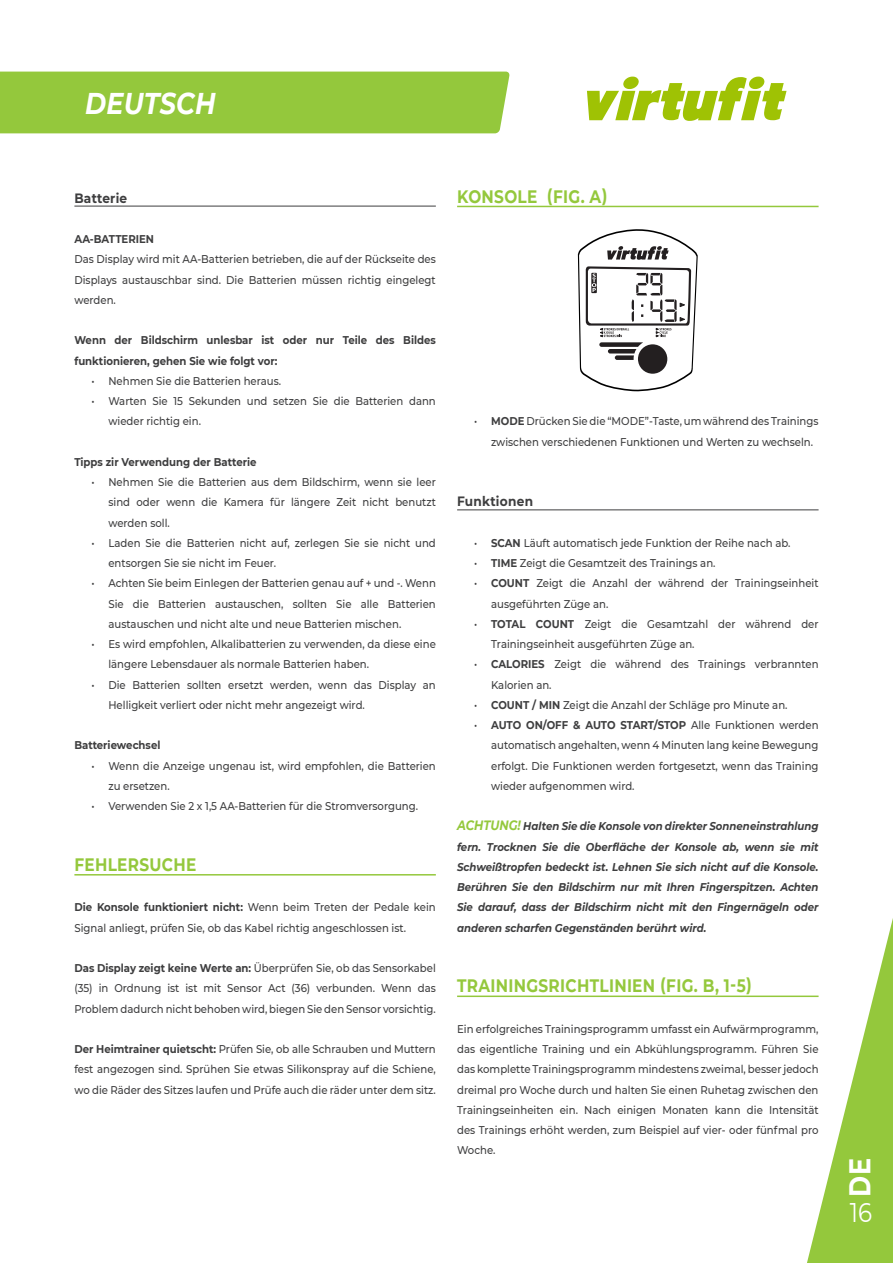
<style>
.page{position:relative;width:893px;height:1263px;background:#fff}
.page>*{position:absolute;margin:0;border:0;box-sizing:border-box;transform-origin:0 0}
.t1{font:italic 700 30px "Montserrat";letter-spacing:.01em;color:#fff;scale:.85 1}
.t2{font:700 30px "Montserrat";color:#fff;scale:.85 1}
.t3{font:27px "Montserrat";color:#fff;scale:.85 1}
.t4{font:700 18px "Montserrat";letter-spacing:.02em;color:#94c83c;scale:.85 1}
.t5{font:700 13.5px "Montserrat";letter-spacing:.02em;color:#3e3e3f;scale:.9 1}
.t6{font:500 11.25px/20.2px "Montserrat";color:#3e3e3f;scale:.9 1}
.t7{font:italic 700 11.25px/20.2px "Montserrat";color:#3e3e3f;text-align:justify;scale:.9 1}
.t8{font:700 11.25px/20.2px "Montserrat";color:#3e3e3f;scale:.9 1}
.s1{font-weight:700}
.s2{font-size:13.5px;color:#94c83c}
</style>
<div class="page">
<div style="left:0;top:72px;width:510px;height:61px;background:#94c83c"></div>
<svg style="left:587px;top:77px;width:199px;height:44px"></svg>
<svg style="left:798px;top:918px;width:95px;height:345px"></svg>
<hr style="left:74px;top:206px;width:362px;height:1px;background:#3e3e3f">
<hr style="left:74px;top:874px;width:362px;height:1px;background:#94c83c">
<hr style="left:457px;top:206px;width:362px;height:1px;background:#94c83c">
<hr style="left:457px;top:509px;width:362px;height:1px;background:#3e3e3f">
<hr style="left:457px;top:995px;width:362px;height:2px;background:#94c83c">
<svg style="left:578px;top:229px;width:120px;height:162px"></svg>
<h1 class="t1" style="left:85px;top:86px;width:155px">DEUTSCH</h1>
<p class="t5" style="left:74px;top:190px;width:60px">Batterie</p>
<p class="t8" style="left:74px;top:229px;width:90px">AA-BATTERIEN</p>
<p class="t6" style="left:74px;top:249px;width:403px;text-align:justify">Das Display wird mit AA-Batterien betrieben, die auf der Rückseite des Displays austauschbar sind. Die Batterien müssen richtig eingelegt werden.</p>
<p class="t8" style="left:74px;top:330px;width:403px">Wenn der Bildschirm unlesbar ist oder nur Teile des Bildes funktionieren, gehen Sie wie folgt vor:</p>
<p class="t6" style="left:91px;top:371px;width:212px">• Nehmen Sie die Batterien heraus.</p>
<p class="t6" style="left:108px;top:391px;width:365px;text-indent:-17px">• Warten Sie 15 Sekunden und setzen Sie die Batterien dann wieder richtig ein.</p>
<p class="t8" style="left:74px;top:452px;width:204px">Tipps zir Verwendung der Batterie</p>
<p class="t6" style="left:108px;top:472px;width:365px;text-align:justify;text-indent:-17px">• Nehmen Sie die Batterien aus dem Bildschirm, wenn sie leer sind oder wenn die Kamera für längere Zeit nicht benutzt werden soll.</p>
<p class="t6" style="left:108px;top:533px;width:365px;text-indent:-17px">• Laden Sie die Batterien nicht auf, zerlegen Sie sie nicht und entsorgen Sie sie nicht im Feuer.</p>
<p class="t6" style="left:108px;top:573px;width:365px;text-align:justify;text-indent:-17px">• Achten Sie beim Einlegen der Batterien genau auf + und -. Wenn Sie die Batterien austauschen, sollten Sie alle Batterien austauschen und nicht alte und neue Batterien mischen.</p>
<p class="t6" style="left:108px;top:634px;width:365px;text-indent:-17px">• Es wird empfohlen, Alkalibatterien zu verwenden, da diese eine längere Lebensdauer als normale Batterien haben.</p>
<p class="t6" style="left:108px;top:675px;width:365px;text-indent:-17px">• Die Batterien sollten ersetzt werden, wenn das Display an<br>Helligkeit verliert oder nicht mehr angezeigt wird.</p>
<p class="t8" style="left:74px;top:735px;width:97px">Batteriewechsel</p>
<p class="t6" style="left:108px;top:756px;width:365px;text-indent:-17px">• Wenn die Anzeige ungenau ist, wird empfohlen, die Batterien zu ersetzen.</p>
<p class="t6" style="left:91px;top:796px;width:364px">• Verwenden Sie 2 x 1,5 AA-Batterien für die Stromversorgung.</p>
<h3 class="t4" style="left:74px;top:855px;width:145px">FEHLERSUCHE</h3>
<p class="t6" style="left:74px;top:897px;width:403px"><span class="s1">Die Konsole funktioniert nicht:</span> Wenn beim Treten der Pedale kein<br>Signal anliegt, prüfen Sie, ob das Kabel richtig angeschlossen ist.</p>
<p class="t6" style="left:74px;top:958px;width:403px;text-align:justify"><span class="s1">Das Display zeigt keine Werte an:</span> Überprüfen Sie, ob das Sensorkabel (35) in Ordnung ist ist mit Sensor Act (36) verbunden. Wenn das Problem dadurch nicht behoben wird, biegen Sie den Sensor vorsichtig.</p>
<p class="t6" style="left:74px;top:1039px;width:403px;text-align:justify"><span class="s1">Der Heimtrainer quietscht:</span> Prüfen Sie, ob alle Schrauben und Muttern fest angezogen sind. Sprühen Sie etwas Silikonspray auf die Schiene, wo die Räder des Sitzes laufen und Prüfe auch die räder unter dem sitz.</p>
<h3 class="t4" style="left:457px;top:183px;width:178px">KONSOLE (FIG. A)</h3>
<p class="t6" style="left:491px;top:411px;width:365px;text-indent:-17px">• <span class="s1">MODE</span> Drücken Sie die “MODE”-Taste, um während des Trainings zwischen verschiedenen Funktionen und Werten zu wechseln.</p>
<p class="t5" style="left:457px;top:494px;width:86px">Funktionen</p>
<p class="t6" style="left:474px;top:533px;width:353px">• <span class="s1">SCAN</span> Läuft automatisch jede Funktion der Reihe nach ab.</p>
<p class="t6" style="left:474px;top:553px;width:270px">• <span class="s1">TIME</span> Zeigt die Gesamtzeit des Trainings an.</p>
<p class="t6" style="left:491px;top:573px;width:365px;text-indent:-17px">• <span class="s1">COUNT</span> Zeigt die Anzahl der während der Trainingseinheit ausgeführten Züge an.</p>
<p class="t6" style="left:491px;top:614px;width:365px;text-indent:-17px">• <span class="s1">TOTAL COUNT</span> Zeigt die Gesamtzahl der während der<br>Trainingseinheit ausgeführten Züge an.</p>
<p class="t6" style="left:491px;top:654px;width:365px;text-indent:-17px">• <span class="s1">CALORIES</span> Zeigt die während des Trainings verbrannten<br>Kalorien an.</p>
<p class="t6" style="left:474px;top:695px;width:350px">• <span class="s1">COUNT / MIN</span> Zeigt die Anzahl der Schläge pro Minute an.</p>
<p class="t6" style="left:491px;top:715px;width:365px;text-align:justify;text-indent:-17px">• <span class="s1">AUTO ON/OFF &amp; AUTO START/STOP</span> Alle Funktionen werden automatisch angehalten, wenn 4 Minuten lang keine Bewegung erfolgt. Die Funktionen werden fortgesetzt, wenn das Training wieder aufgenommen wird.</p>
<p class="t7" style="left:457px;top:817px;width:403px"><span class="s2">ACHTUNG!</span> Halten Sie die Konsole von direkter Sonneneinstrahlung fern. Trocknen Sie die Oberfläche der Konsole ab, wenn sie mit Schweißtropfen bedeckt ist. Lehnen Sie sich nicht auf die Konsole.<br>Berühren Sie den Bildschirm nur mit Ihren Fingerspitzen. Achten Sie darauf, dass der Bildschirm nicht mit den Fingernägeln oder anderen scharfen Gegenständen berührt wird.</p>
<h3 class="t4" style="left:457px;top:973px;width:348px">TRAININGSRICHTLINIEN (FIG. B, 1-5)</h3>
<p class="t6" style="left:457px;top:1019px;width:403px;text-align:justify">Ein erfolgreiches Trainingsprogramm umfasst ein Aufwärmprogramm, das eigentliche Training und ein Abkühlungsprogramm. Führen Sie das komplette Trainingsprogramm mindestens zweimal, besser jedoch dreimal pro Woche durch und halten Sie einen Ruhetag zwischen den Trainingseinheiten ein. Nach einigen Monaten kann die Intensität des Trainings erhöht werden, zum Beispiel auf vier- oder fünfmal pro Woche.</p>
<h1 class="t2" style="left:843px;top:1197px;width:48px;rotate:-90deg">DE</h1>
<h2 class="t3" style="left:850px;top:1197px;width:28px">16</h2>
</div>
